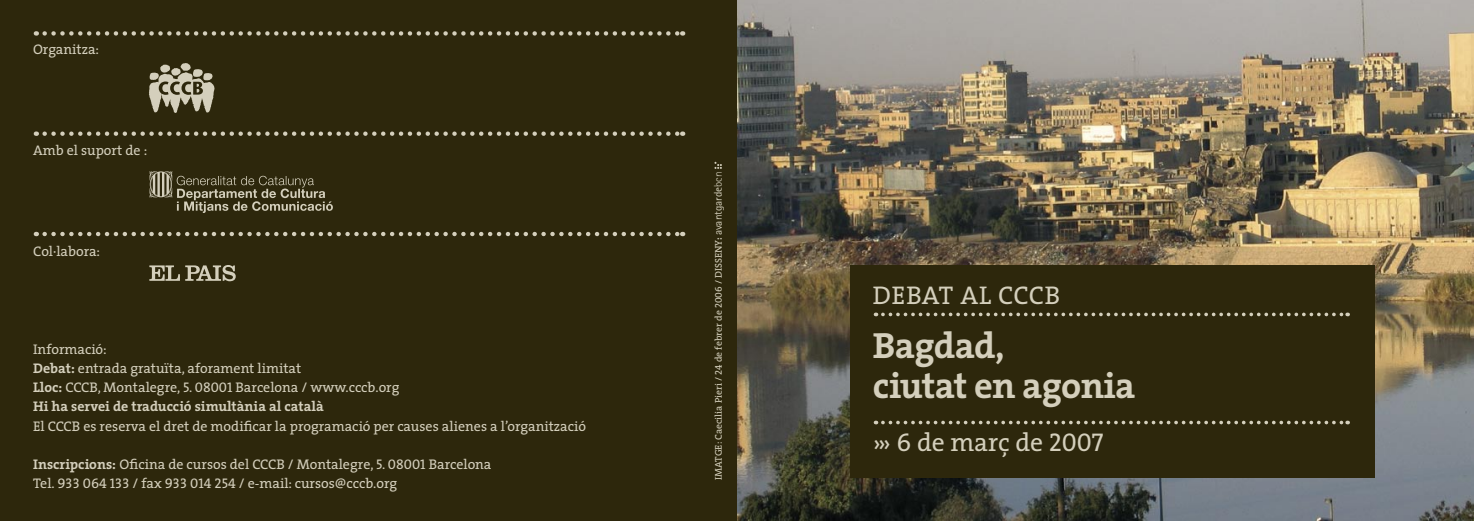
<style>
.page{position:relative;width:1474px;height:521px;background:#fff}
.page>*{position:absolute;margin:0;border:0;box-sizing:border-box;transform-origin:0 0}
.t1{font:700 36.57px "The Serif";letter-spacing:-.02em;color:#d4cfbc}
.t2{font:25.72px "The Serif";letter-spacing:.005em;color:#d4cfbc}
.t3{font:14px "The Serif";color:#d4cfbc}
.t4{font:700 14px "The Serif";color:#d4cfbc}
.t5{font:9.8px "The Serif";color:#d4cfbc}
.s1{font-weight:700}
.s2{font-family:"The Serif Caps"}
.s3{font-family:"Rotis Sans Serif";font-size:11.2px}
.s4{font-family:"Rotis Sans Serif";font-weight:300;font-size:11.2px}
</style>
<div class="page">
<img style="left:737px;top:0;width:736px;height:521px">
<div style="left:0;top:0;width:737px;height:521px;background:#2d270c"></div>
<div style="left:850px;top:266px;width:525px;height:212px;background:#2d270c"></div>
<svg style="left:882px;top:313px;width:466px;height:3px"></svg>
<svg style="left:882px;top:421px;width:466px;height:3px"></svg>
<svg style="left:45px;top:31px;width:638px;height:5px"></svg>
<svg style="left:714px;top:162px;width:8px;height:7px"></svg>
<svg style="left:45px;top:131px;width:638px;height:5px"></svg>
<svg style="left:45px;top:232px;width:638px;height:4px"></svg>
<svg style="left:149px;top:265px;width:87px;height:16px"></svg>
<svg style="left:149px;top:63px;width:65px;height:50px"></svg>
<svg style="left:149px;top:171px;width:184px;height:42px"></svg>
<p class="t3" style="left:33px;top:38px;width:68px">Organitza:</p>
<p class="t3" style="left:33px;top:139px;width:116px">Amb el suport de :</p>
<p class="t3" style="left:33px;top:240px;width:69px">Col·labora:</p>
<p class="t3" style="left:33px;top:337px;width:75px">Informació:</p>
<p class="t3" style="left:33px;top:356px;width:269px"><span class="s1">Debat:</span> entrada gratuïta, aforament limitat</p>
<p class="t3" style="left:33px;top:376px;width:368px"><span class="s1">Lloc:</span> CCCB, Montalegre, <span class="s2">5. 08001</span> Barcelona / www.cccb.org</p>
<p class="t4" style="left:33px;top:395px;width:292px">Hi ha servei de traducció simultània al català</p>
<p class="t3" style="left:33px;top:414px;width:554px">El CCCB es reserva el dret de modificar la programació per causes alienes a l’organització</p>
<p class="t3" style="left:33px;top:453px;width:460px"><span class="s1">Inscripcions:</span> Oficina de cursos del CCCB / Montalegre, <span class="s2">5. 08001</span> Barcelona</p>
<p class="t3" style="left:33px;top:472px;width:366px">Tel. <span class="s2">933 064 133</span> / fax <span class="s2">933 014 254</span> / e-mail: cursos@cccb.org</p>
<p class="t5" style="left:710px;top:480px;width:310px;rotate:-90deg">IMATGE: Caecilia Pieri / <span class="s2">24</span> de febrer de <span class="s2">2006</span> / DISSENY<span class="s1">:</span> <span class="s3">avantgarde</span><span class="s4">bcn</span></p>
<p class="t2" style="left:873px;top:274px;width:189px">DEBAT AL CCCB</p>
<p class="t1" style="left:873px;top:315px;width:133px">Bagdad,</p>
<p class="t1" style="left:873px;top:355px;width:264px">ciutat en agonia</p>
<p class="t2" style="left:873px;top:421px;width:232px">››› <span class="s2">6</span> de març de <span class="s2">2007</span></p>
</div>
